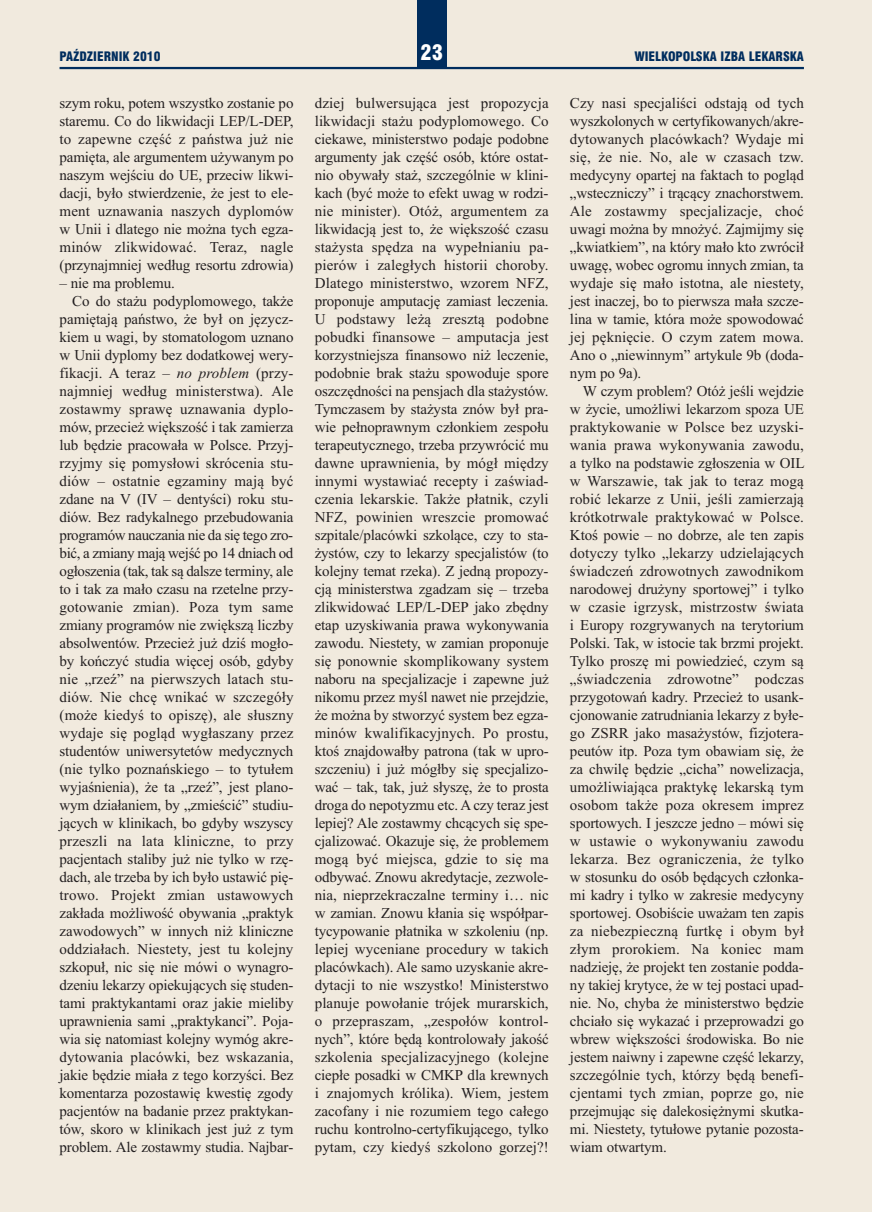
<style>
.page{position:relative;width:872px;height:1212px;background:#f1eade}
.page>*{position:absolute;margin:0;border:0;box-sizing:border-box;transform-origin:0 0}
.t1{font:21px "Swis 721 Blk Cn EU";color:#fff}
.t2{font:15px/18px "Times New Roman";letter-spacing:-.01em;color:#231f20;text-align:justify}
.t3{font:15px "Times New Roman";letter-spacing:.01em;color:#231f20}
.t4{font:12.75px "Swis 721 Blk Cn EU";color:#002d5e}
.s1{font-style:italic}
</style>
<div class="page">
<hr style="left:60px;top:67px;width:744px;height:2px;background:#002d5e">
<div style="left:417px;top:0;width:29px;height:68px;background:#002d5e"></div>
<p class="t4" style="left:60px;top:48px;width:102px">PAŹDZIERNIK 2010</p>
<h1 class="t1" style="left:420px;top:40px;width:24px">23</h1>
<p class="t4" style="left:634px;top:48px;width:171px">WIELKOPOLSKA IZBA LEKARSKA</p>
<p class="t2" style="left:60px;top:94px;width:235px">szym roku, potem wszystko zostanie po staremu. Co do likwidacji LEP/L-DEP, to zapewne część z państwa już nie pamięta, ale argumentem używanym po naszym wejściu do UE, przeciw likwi&shy;dacji, było stwierdzenie, że jest to ele&shy;ment uznawania naszych dyplomów w Unii i dlatego nie można tych egza&shy;minów zlikwidować. Teraz, nagle (przynajmniej według resortu zdrowia)</p>
<p class="t2" style="left:60px;top:274px;width:117px">– nie ma problemu.</p>
<p class="t2" style="left:72px;top:292px;width:223px">Co do stażu podyplomowego, także</p>
<p class="t2" style="left:60px;top:310px;width:235px">pamiętają państwo, że był on języcz-</p>
<p class="t2" style="left:60px;top:328px;width:235px">kiem u wagi, by stomatologom uznano</p>
<p class="t2" style="left:60px;top:346px;width:235px">w Unii dyplomy bez dodatkowej wery-</p>
<p class="t3" style="left:60px;top:364px;width:235px">fikacji. A teraz – <span class="s1">no problem</span> (przy-</p>
<p class="t3" style="left:60px;top:382px;width:235px">najmniej według ministerstwa). Ale</p>
<p class="t3" style="left:60px;top:400px;width:235px">zostawmy sprawę uznawania dyplo-</p>
<p class="t2" style="left:60px;top:418px;width:235px">mów, przecież większość i tak zamierza</p>
<p class="t2" style="left:60px;top:436px;width:235px">lub będzie pracowała w Polsce. Przyj-</p>
<p class="t2" style="left:60px;top:454px;width:235px">rzyjmy się pomysłowi skrócenia stu-</p>
<p class="t3" style="left:60px;top:472px;width:235px">diów – ostatnie egzaminy mają być</p>
<p class="t2" style="left:60px;top:490px;width:235px">zdane na V (IV – dentyści) roku stu-</p>
<p class="t2" style="left:60px;top:508px;width:235px">diów. Bez radykalnego przebudowania</p>
<p class="t2" style="left:60px;top:526px;width:235px">programów nauczania nie da się tego zro-</p>
<p class="t2" style="left:60px;top:544px;width:235px">bić, a zmiany mają wejść po 14 dniach od</p>
<p class="t2" style="left:60px;top:562px;width:235px">ogłoszenia (tak, tak są dalsze terminy, ale</p>
<p class="t2" style="left:60px;top:580px;width:235px">to i tak za mało czasu na rzetelne przy-</p>
<p class="t3" style="left:60px;top:598px;width:235px">gotowanie zmian). Poza tym same</p>
<p class="t2" style="left:60px;top:616px;width:235px">zmiany programów nie zwiększą liczby</p>
<p class="t2" style="left:60px;top:634px;width:235px">absolwentów. Przecież już dziś mogło-</p>
<p class="t2" style="left:60px;top:652px;width:235px">by kończyć studia więcej osób, gdyby</p>
<p class="t3" style="left:60px;top:670px;width:235px">nie „rzeź” na pierwszych latach stu-</p>
<p class="t3" style="left:60px;top:688px;width:235px">diów. Nie chcę wnikać w szczegóły</p>
<p class="t3" style="left:60px;top:706px;width:235px">(może kiedyś to opiszę), ale słuszny</p>
<p class="t3" style="left:60px;top:724px;width:235px">wydaje się pogląd wygłaszany przez</p>
<p class="t2" style="left:60px;top:742px;width:235px">studentów uniwersytetów medycznych</p>
<p class="t2" style="left:60px;top:760px;width:235px">(nie tylko poznańskiego – to tytułem</p>
<p class="t2" style="left:60px;top:778px;width:235px">wyjaśnienia), że ta „rzeź”, jest plano-</p>
<p class="t2" style="left:60px;top:796px;width:235px">wym działaniem, by „zmieścić” studiu-</p>
<p class="t2" style="left:60px;top:814px;width:235px">jących w klinikach, bo gdyby wszyscy</p>
<p class="t3" style="left:60px;top:832px;width:235px">przeszli na lata kliniczne, to przy</p>
<p class="t2" style="left:60px;top:850px;width:235px">pacjentach staliby już nie tylko w rzę-</p>
<p class="t2" style="left:60px;top:868px;width:235px">dach, ale trzeba by ich było ustawić pię-</p>
<p class="t3" style="left:60px;top:886px;width:235px">trowo. Projekt zmian ustawowych</p>
<p class="t2" style="left:60px;top:904px;width:235px">zakłada możliwość obywania „praktyk</p>
<p class="t2" style="left:60px;top:922px;width:235px">zawodowych” w innych niż kliniczne</p>
<p class="t3" style="left:60px;top:940px;width:235px">oddziałach. Niestety, jest tu kolejny</p>
<p class="t2" style="left:60px;top:958px;width:235px">szkopuł, nic się nie mówi o wynagro-</p>
<p class="t2" style="left:60px;top:976px;width:235px">dzeniu lekarzy opiekujących się studen-</p>
<p class="t2" style="left:60px;top:994px;width:235px">tami praktykantami oraz jakie mieliby</p>
<p class="t2" style="left:60px;top:1012px;width:235px">uprawnienia sami „praktykanci”. Poja-</p>
<p class="t2" style="left:60px;top:1030px;width:235px">wia się natomiast kolejny wymóg akre-</p>
<p class="t3" style="left:60px;top:1048px;width:235px">dytowania placówki, bez wskazania,</p>
<p class="t2" style="left:60px;top:1066px;width:235px">jakie będzie miała z tego korzyści. Bez</p>
<p class="t2" style="left:60px;top:1084px;width:235px">komentarza pozostawię kwestię zgody</p>
<p class="t2" style="left:60px;top:1102px;width:235px">pacjentów na badanie przez praktykan-</p>
<p class="t2" style="left:60px;top:1120px;width:235px">tów, skoro w klinikach jest już z tym</p>
<p class="t2" style="left:60px;top:1138px;width:235px">problem. Ale zostawmy studia. Najbar-</p>
<p class="t2" style="left:315px;top:94px;width:235px">dziej bulwersująca jest propozycja likwidacji stażu podyplomowego. Co ciekawe, ministerstwo podaje podobne argumenty jak część osób, które ostat&shy;nio obywały staż, szczególnie w klini&shy;kach (być może to efekt uwag w rodzi&shy;nie minister). Otóż, argumentem za likwidacją jest to, że większość czasu stażysta spędza na wypełnianiu pa&shy;pierów i zaległych historii choroby.<br>Dlatego ministerstwo, wzorem NFZ, proponuje amputację zamiast leczenia.<br>U podstawy leżą zresztą podobne pobudki finansowe – amputacja jest korzystniejsza finansowo niż leczenie, podobnie brak stażu spowoduje spore oszczędności na pensjach dla stażystów.<br>Tymczasem by stażysta znów był pra&shy;wie pełnoprawnym członkiem zespołu terapeutycznego, trzeba przywrócić mu dawne uprawnienia, by mógł między innymi wystawiać recepty i zaświad&shy;czenia lekarskie. Także płatnik, czyli NFZ, powinien wreszcie promować szpitale/placówki szkolące, czy to sta&shy;żystów, czy to lekarzy specjalistów (to kolejny temat rzeka). Z jedną propozy&shy;cją ministerstwa zgadzam się – trzeba zlikwidować LEP/L-DEP jako zbędny etap uzyskiwania prawa wykonywania zawodu. Niestety, w zamian proponuje się ponownie skomplikowany system naboru na specjalizacje i zapewne już nikomu przez myśl nawet nie przejdzie, że można by stworzyć system bez egza&shy;minów kwalifikacyjnych. Po prostu, ktoś znajdowałby patrona (tak w upro&shy;szczeniu) i już mógłby się specjalizo&shy;wać – tak, tak, już słyszę, że to prosta droga do nepotyzmu etc.Aczy teraz jest lepiej? Ale zostawmy chcących się spe&shy;cjalizować. Okazuje się, że problemem mogą być miejsca, gdzie to się ma odbywać. Znowu akredytacje, zezwole&shy;nia, nieprzekraczalne terminy i… nic w zamian. Znowu kłania się współpar&shy;tycypowanie płatnika w szkoleniu (np. lepiej wyceniane procedury w takich placówkach). Ale samo uzyskanie akre&shy;dytacji to nie wszystko! Ministerstwo planuje powołanie trójek murarskich, o przepraszam, „zespołów kontrol&shy;nych”, które będą kontrolowały jakość szkolenia specjalizacyjnego (kolejne ciepłe posadki w CMKP dla krewnych i znajomych królika). Wiem, jestem zacofany i nie rozumiem tego całego ruchu kontrolno-certyfikującego, tylko pytam, czy kiedyś szkolono gorzej?!</p>
<p class="t2" style="left:570px;top:94px;width:235px">Czy nasi specjaliści odstają od tych wyszkolonych w certyfikowanych/akre&shy;dytowanych placówkach? Wydaje mi się, że nie. No, ale w czasach tzw. medycyny opartej na faktach to pogląd „wsteczniczy” i trącący znachorstwem.<br>Ale zostawmy specjalizacje, choć uwagi można by mnożyć. Zajmijmy się „kwiatkiem”, na który mało kto zwrócił uwagę, wobec ogromu innych zmian, ta wydaje się mało istotna, ale niestety, jest inaczej, bo to pierwsza mała szcze&shy;lina w tamie, która może spowodować jej pęknięcie. O czym zatem mowa.<br>Ano o „niewinnym” artykule 9b (doda&shy;nym po 9a).</p>
<p class="t2" style="left:570px;top:382px;width:236px;text-indent:13px">W czym problem? Otóż jeśli wejdzie w życie, umożliwi lekarzom spoza UE praktykowanie w Polsce bez uzyski&shy;wania prawa wykonywania zawodu, a tylko na podstawie zgłoszenia w OIL w Warszawie, tak jak to teraz mogą robić lekarze z Unii, jeśli zamierzają krótkotrwale praktykować w Polsce.<br>Ktoś powie – no dobrze, ale ten zapis dotyczy tylko „lekarzy udzielających świadczeń zdrowotnych zawodnikom narodowej drużyny sportowej” i tylko w czasie igrzysk, mistrzostw świata i Europy rozgrywanych na terytorium Polski. Tak, w istocie tak brzmi projekt.<br>Tylko proszę mi powiedzieć, czym są „świadczenia zdrowotne” podczas przygotowań kadry. Przecież to usank&shy;cjonowanie zatrudniania lekarzy z byłe&shy;go ZSRR jako masażystów, fizjotera&shy;peutów itp. Poza tym obawiam się, że za chwilę będzie „cicha” nowelizacja, umożliwiająca praktykę lekarską tym osobom także poza okresem imprez sportowych. I jeszcze jedno – mówi się w ustawie o wykonywaniu zawodu lekarza. Bez ograniczenia, że tylko w stosunku do osób będących członka&shy;mi kadry i tylko w zakresie medycyny sportowej. Osobiście uważam ten zapis za niebezpieczną furtkę i obym był złym prorokiem. Na koniec mam nadzieję, że projekt ten zostanie podda&shy;ny takiej krytyce, że w tej postaci upad&shy;nie. No, chyba że ministerstwo będzie chciało się wykazać i przeprowadzi go wbrew większości środowiska. Bo nie jestem naiwny i zapewne część lekarzy, szczególnie tych, którzy będą benefi&shy;cjentami tych zmian, poprze go, nie przejmując się dalekosiężnymi skutka&shy;mi. Niestety, tytułowe pytanie pozosta&shy;wiam otwartym.</p>
</div>
